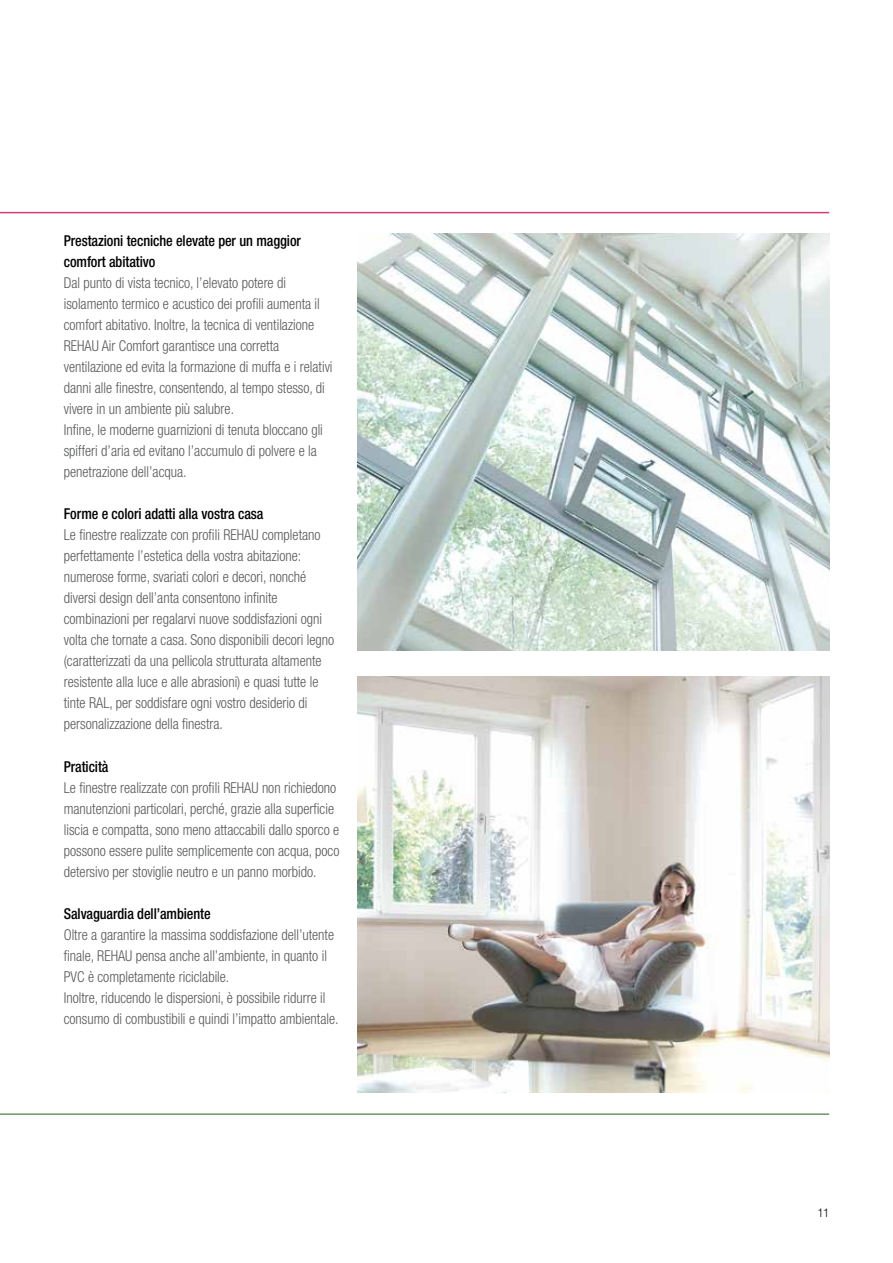
<style>
.page{position:relative;width:893px;height:1263px;background:#fff}
.page>*{position:absolute;margin:0;border:0;box-sizing:border-box;transform-origin:0 0}
.t1{font:300 condensed 15px/21px "Helvetica Neue";color:#58595b;scale:.95 1}
.t2{font:500 condensed 15px/21px "Helvetica Neue";letter-spacing:-.005em;color:#000;scale:.95 1}
.t3{font:300 condensed 12px "Helvetica Neue";color:#000}
</style>
<div class="page">
<hr style="left:0;top:212px;width:829px;height:1px;background:#d13f76">
<hr style="left:0;top:1113px;width:829px;height:2px;background:#699667">
<img style="left:357px;top:234px;width:472px;height:416px">
<img style="left:357px;top:676px;width:472px;height:417px">
<p class="t2" style="left:64px;top:230px;width:251px">Prestazioni tecniche elevate per un maggior comfort abitativo</p>
<p class="t1" style="left:64px;top:273px;width:284px">Dal punto di vista tecnico, l’elevato potere di isolamento termico e acustico dei profili aumenta il comfort abitativo. Inoltre, la tecnica di ventilazione REHAU Air Comfort garantisce una corretta ventilazione ed evita la formazione di muffa e i relativi danni alle finestre, consentendo, al tempo stesso, di vivere in un ambiente più salubre.<br>Infine, le moderne guarnizioni di tenuta bloccano gli spifferi d’aria ed evitano l’accumulo di polvere e la penetrazione dell’acqua.</p>
<p class="t2" style="left:64px;top:503px;width:212px">Forme e colori adatti alla vostra casa</p>
<p class="t1" style="left:64px;top:525px;width:286px">Le finestre realizzate con profili REHAU completano perfettamente l’estetica della vostra abitazione: numerose forme, svariati colori e decori, nonché diversi design dell’anta consentono infinite combinazioni per regalarvi nuove soddisfazioni ogni volta che tornate a casa. Sono disponibili decori legno (caratterizzati da una pellicola strutturata altamente resistente alla luce e alle abrasioni) e quasi tutte le tinte RAL, per soddisfare ogni vostro desiderio di personalizzazione della finestra.</p>
<p class="t2" style="left:64px;top:755px;width:49px">Praticità</p>
<p class="t1" style="left:64px;top:777px;width:292px">Le finestre realizzate con profili REHAU non richiedono manutenzioni particolari, perché, grazie alla superficie liscia e compatta, sono meno attaccabili dallo sporco e possono essere pulite semplicemente con acqua, poco detersivo per stoviglie neutro e un panno morbido.</p>
<p class="t2" style="left:64px;top:902px;width:156px">Salvaguardia dell’ambiente</p>
<p class="t1" style="left:64px;top:924px;width:291px">Oltre a garantire la massima soddisfazione dell’utente finale, REHAU pensa anche all’ambiente, in quanto il PVC è completamente riciclabile.<br>Inoltre, riducendo le dispersioni, è possibile ridurre il consumo di combustibili e quindi l’impatto ambientale.</p>
<p class="t3" style="left:818px;top:1206px;width:13px">11</p>
</div>
